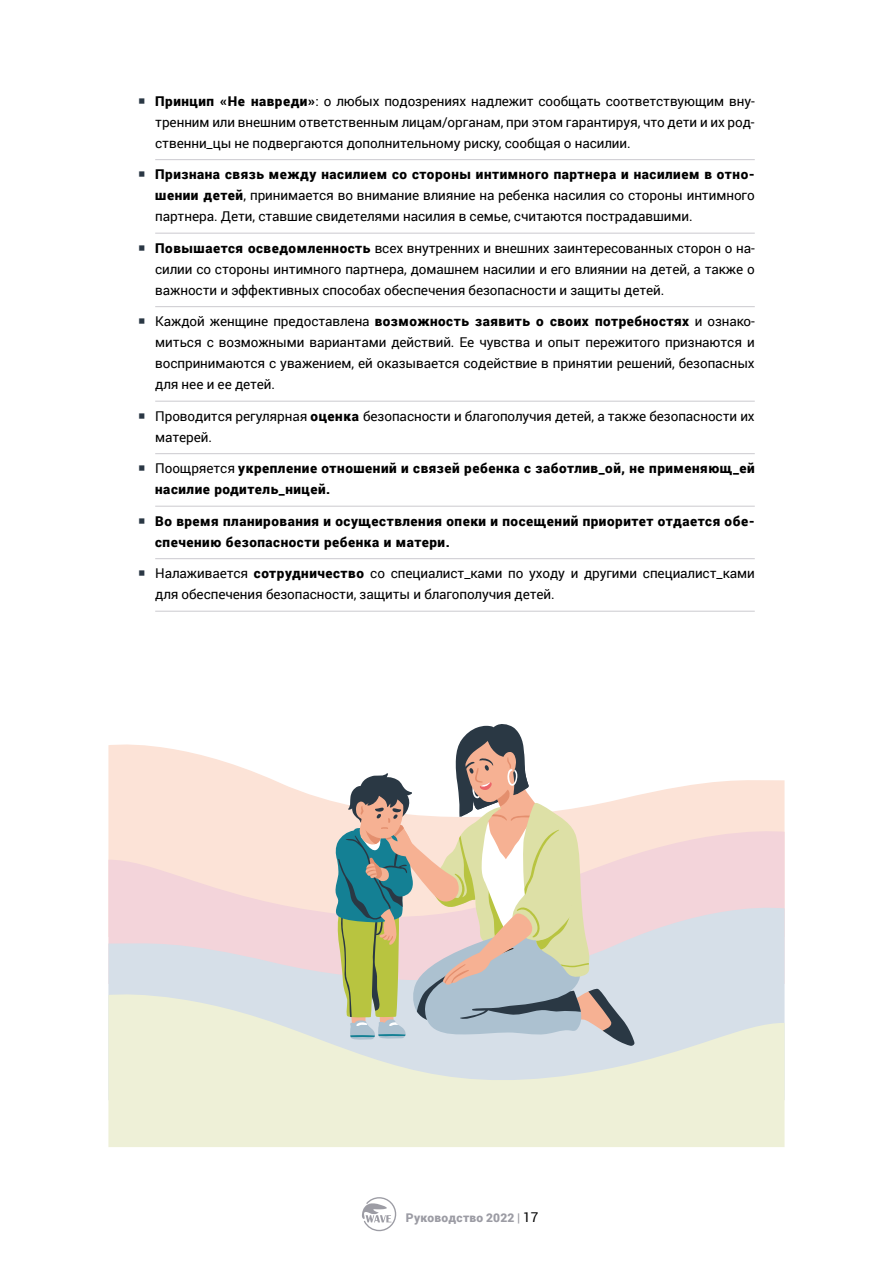
<style>
.page{position:relative;width:893px;height:1263px;background:#fff}
.page>*{position:absolute;margin:0;border:0;box-sizing:border-box;transform-origin:0 0}
.t1{font:13.5px/21px "Roboto";letter-spacing:-.005em;color:#000;text-align:justify}
.t2{font:900 13.5px/21px "Roboto";letter-spacing:.04em;color:#000}
.t3{font:900 12px "Roboto";letter-spacing:.025em;color:#9c9ca4}
.s1{font-weight:900}
.s2{font-weight:400}
.s3{font-weight:400;font-size:13.5px;color:#000}
</style>
<div class="page">
<svg style="left:362px;top:1197px;width:34px;height:34px"></svg>
<hr style="left:155px;top:159px;width:600px;height:1px;background:#cbcacf">
<hr style="left:155px;top:233px;width:600px;height:1px;background:#cbcacf">
<hr style="left:155px;top:306px;width:600px;height:1px;background:#cbcacf">
<hr style="left:155px;top:401px;width:600px;height:1px;background:#cbcacf">
<hr style="left:155px;top:453px;width:600px;height:1px;background:#cbcacf">
<hr style="left:155px;top:506px;width:600px;height:1px;background:#cbcacf">
<hr style="left:155px;top:558px;width:600px;height:1px;background:#cbcacf">
<hr style="left:155px;top:611px;width:600px;height:1px;background:#cbcacf">
<svg style="left:108px;top:744px;width:676px;height:80px;fill:#fce3d7"></svg>
<svg style="left:108px;top:824px;width:676px;height:75px;background:#f8dcd8"></svg>
<svg style="left:108px;top:899px;width:676px;height:89px;background:#e3dae1"></svg>
<svg style="left:108px;top:988px;width:676px;height:159px;background:#e8ecda"></svg>
<svg style="left:334px;top:724px;width:301px;height:322px"></svg>
<p class="t1" style="left:155px;top:90px;width:601px"><span class="s1">Принцип «Не навреди»</span>: о любых подозрениях надлежит сообщать соответствующим вну&shy;тренним или внешним ответственным лицам/органам, при этом гарантируя, что дети и их род&shy;ственни_цы не подвергаются дополнительному риску, сообщая о насилии.</p>
<p class="t1" style="left:155px;top:163px;width:601px"><span class="s1">Признана связь между насилием со стороны интимного партнера и насилием в отно&shy;шении детей</span>, принимается во внимание влияние на ребенка насилия со стороны интимного партнера. Дети, ставшие свидетелями насилия в семье, считаются пострадавшими.</p>
<p class="t1" style="left:155px;top:237px;width:601px"><span class="s1">Повышается осведомленность</span> всех внутренних и внешних заинтересованных сторон о на&shy;силии со стороны интимного партнера, домашнем насилии и его влиянии на детей, а также о важности и эффективных способах обеспечения безопасности и защиты детей.</p>
<p class="t1" style="left:155px;top:310px;width:601px">Каждой женщине предоставлена <span class="s1">возможность заявить о своих потребностях</span> и ознако&shy;миться с возможными вариантами действий. Ее чувства и опыт пережитого признаются и воспринимаются с уважением, ей оказывается содействие в принятии решений, безопасных для нее и ее детей.</p>
<p class="t1" style="left:155px;top:405px;width:601px">Проводится регулярная <span class="s1">оценка</span> безопасности и благополучия детей, а также безопасности их матерей.</p>
<p class="t2" style="left:155px;top:457px;width:601px"><span class="s2">Поощряется</span> укрепление отношений и связей ребенка с заботлив_ой, не применяющ_ей насилие родитель_ницей.</p>
<p class="t2" style="left:155px;top:510px;width:601px">Во время планирования и осуществления опеки и посещений приоритет отдается обе&shy;спечению безопасности ребенка и матери.</p>
<p class="t1" style="left:155px;top:562px;width:601px">Налаживается <span class="s1">сотрудничество</span> со специалист_ками по уходу и другими специалист_ками для обеспечения безопасности, защиты и благополучия детей.</p>
<p class="t3" style="left:406px;top:1209px;width:134px">Руководство 2022 | <span class="s3">17</span></p>
</div>
